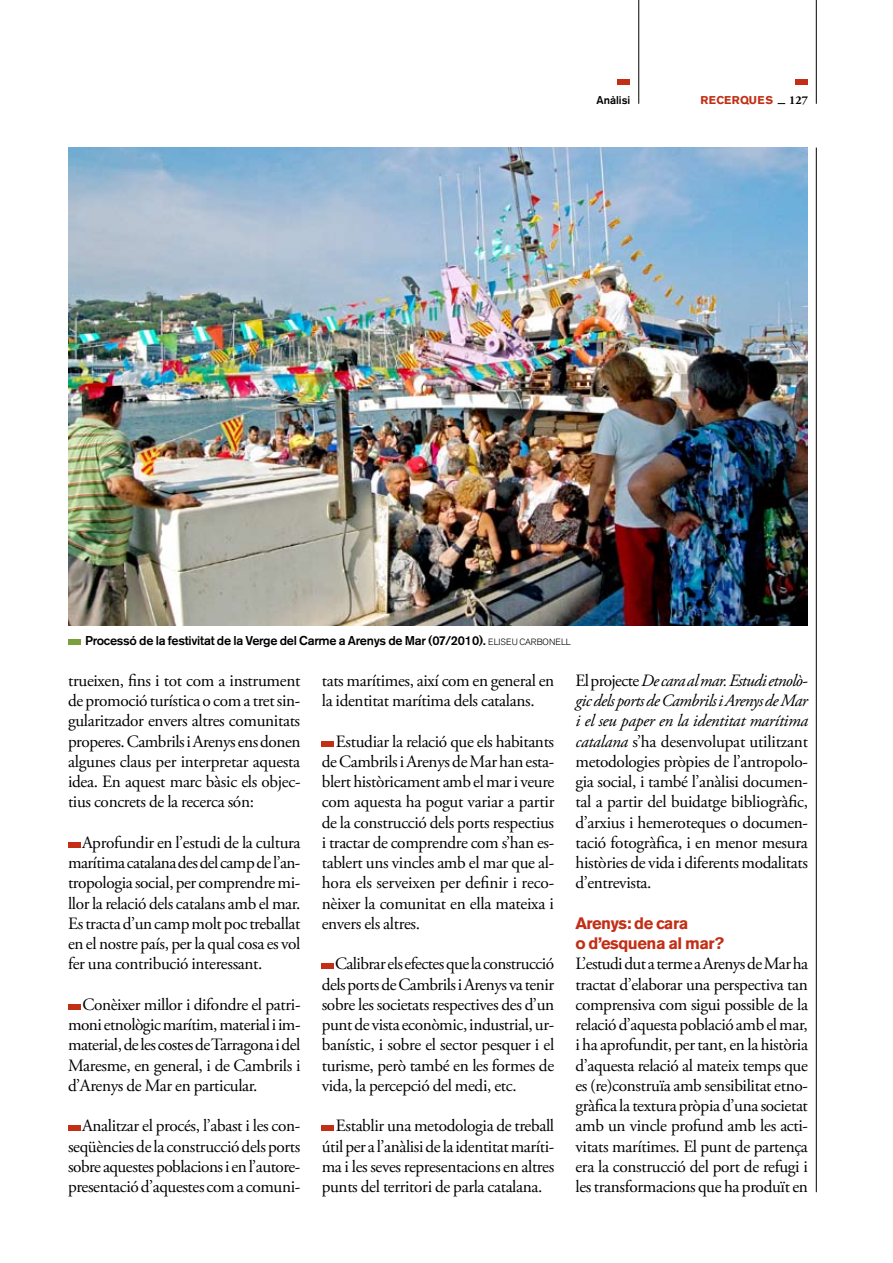
<style>
.page{position:relative;width:893px;height:1263px;background:#fff}
.page>*{position:absolute;margin:0;border:0;box-sizing:border-box;transform-origin:0 0}
.t1{font:17.25px/20.2px "Adobe Garamond Pro";letter-spacing:-.02em;color:#000;text-align:justify}
.t2{font:700 16.5px/20.2px "Akzidenz Grotesk BE";color:#c22f16}
.t3{font:500 12.75px "Akzidenz Grotesk BE";letter-spacing:-.02em;color:#000}
.t4{font:700 12px "Adobe Garamond Pro";color:#000}
.t5{font:700 11.25px "Akzidenz Grotesk BE";letter-spacing:.03em;color:#c22f16}
.t6{font:500 11.25px "Akzidenz Grotesk BE";color:#000}
.s1{font-weight:300;font-size:9px}
.s2{font-style:italic}
</style>
<div class="page">
<div style="left:618px;top:79px;width:12px;height:6px;background:#c22f16"></div>
<div style="left:795px;top:79px;width:13px;height:6px;background:#c22f16"></div>
<hr style="left:816px;top:148px;width:1px;height:1044px;background:#000">
<hr style="left:816px;top:0;width:1px;height:104px;background:#000">
<hr style="left:638px;top:0;width:1px;height:104px;background:#000">
<div style="left:68px;top:842px;width:12px;height:6px;background:#c22f16"></div>
<div style="left:68px;top:1004px;width:12px;height:6px;background:#c22f16"></div>
<div style="left:68px;top:1125px;width:12px;height:6px;background:#c22f16"></div>
<img style="left:68px;top:148px;width:740px;height:477px">
<div style="left:68px;top:639px;width:12px;height:6px;background:#7c9f3d"></div>
<div style="left:322px;top:741px;width:12px;height:6px;background:#c22f16"></div>
<div style="left:322px;top:963px;width:12px;height:6px;background:#c22f16"></div>
<div style="left:322px;top:1125px;width:12px;height:6px;background:#c22f16"></div>
<p class="t6" style="left:596px;top:93px;width:35px">Anàlisi</p>
<p class="t5" style="left:700px;top:93px;width:74px">recerques</p>
<p class="t4" style="left:789px;top:93px;width:20px">127</p>
<p class="t3" style="left:85px;top:633px;width:487px">Processó de la festivitat de la Verge del Carme a Arenys de Mar (07/2010). <span class="s1">ELISE U CARBONE LL</span></p>
<p class="t1" style="left:322px;top:671px;width:234px">tats marítimes, així com en general en la identitat marítima dels catalans.</p>
<p class="t1" style="left:322px;top:732px;width:234px;text-indent:14px">Estudiar la relació que els habitants de Cambrils i Arenys de Mar han esta&shy;blert històricament amb el mar i veure com aquesta ha pogut variar a partir de la construcció dels ports respectius i tractar de comprendre com s’han es&shy;tablert uns vincles amb el mar que al&shy;hora els serveixen per definir i reco&shy;nèixer la comunitat en ella mateixa i envers els altres.</p>
<p class="t1" style="left:322px;top:954px;width:234px;text-indent:13px">Calibrar els efectes que la construcció dels ports de Cambrils i Arenys va tenir sobre les societats respectives des d’un punt de vista econòmic, industrial, ur&shy;banístic, i sobre el sector pesquer i el turisme, però també en les formes de vida, la percepció del medi, etc.</p>
<p class="t1" style="left:322px;top:1116px;width:234px;text-indent:14px">Establir una metodologia de treball útil per a l’anàlisi de la identitat maríti&shy;ma i les seves representacions en altres punts del territori de parla catalana.</p>
<p class="t1" style="left:575px;top:671px;width:234px">El projecte <span class="s2">De cara al mar. Estudi etnolò&shy;gic dels ports de Cambrils i Arenys de Mar i el seu paper en la identitat marítima catalana</span> s’ha desenvolupat utilitzant metodologies pròpies de l’antropolo&shy;gia social, i també l’anàlisi documen&shy;tal a partir del buidatge bibliogràfic, d’arxius i hemeroteques o documen&shy;tació fotogràfica, i en menor mesura històries de vida i diferents modalitats d’entrevista.</p>
<p class="t2" style="left:575px;top:913px;width:150px">Arenys: de cara<br>o d’esquena al mar?</p>
<p class="t1" style="left:575px;top:954px;width:234px">L’estudi dut a terme a Arenys de Mar ha tractat d’elaborar una perspectiva tan comprensiva com sigui possible de la relació d’aquesta població amb el mar, i ha aprofundit, per tant, en la història d’aquesta relació al mateix temps que es (re)construïa amb sensibilitat etno&shy;gràfica la textura pròpia d’una societat amb un vincle profund amb les acti&shy;vitats marítimes. El punt de partença era la construcció del port de refugi i les transformacions que ha produït en</p>
<p class="t1" style="left:68px;top:671px;width:234px">trueixen, fins i tot com a instrument de promoció turística o com a tret sin&shy;gularitzador envers altres comunitats properes. Cambrils i Arenys ens donen algunes claus per interpretar aquesta idea. En aquest marc bàsic els objec&shy;tius concrets de la recerca són:</p>
<p class="t1" style="left:68px;top:833px;width:234px;text-indent:14px">Aprofundir en l’estudi de la cultura marítima catalana des del camp de l’an&shy;tropologia social, per comprendre mi&shy;llor la relació dels catalans amb el mar.<br>Es tracta d’un camp molt poc treballat en el nostre país, per la qual cosa es vol fer una contribució interessant.</p>
<p class="t1" style="left:68px;top:995px;width:234px;text-indent:14px">Conèixer millor i difondre el patri&shy;moni etnològic marítim, material i im&shy;material, de les costes de Tarragona i del Maresme, en general, i de Cambrils i d’Arenys de Mar en particular.</p>
<p class="t1" style="left:68px;top:1116px;width:234px;text-indent:14px">Analitzar el procés, l’abast i les con&shy;seqüències de la construcció dels ports sobre aquestes poblacions i en l’autore&shy;presentació d’aquestes com a comuni-</p>
</div>
